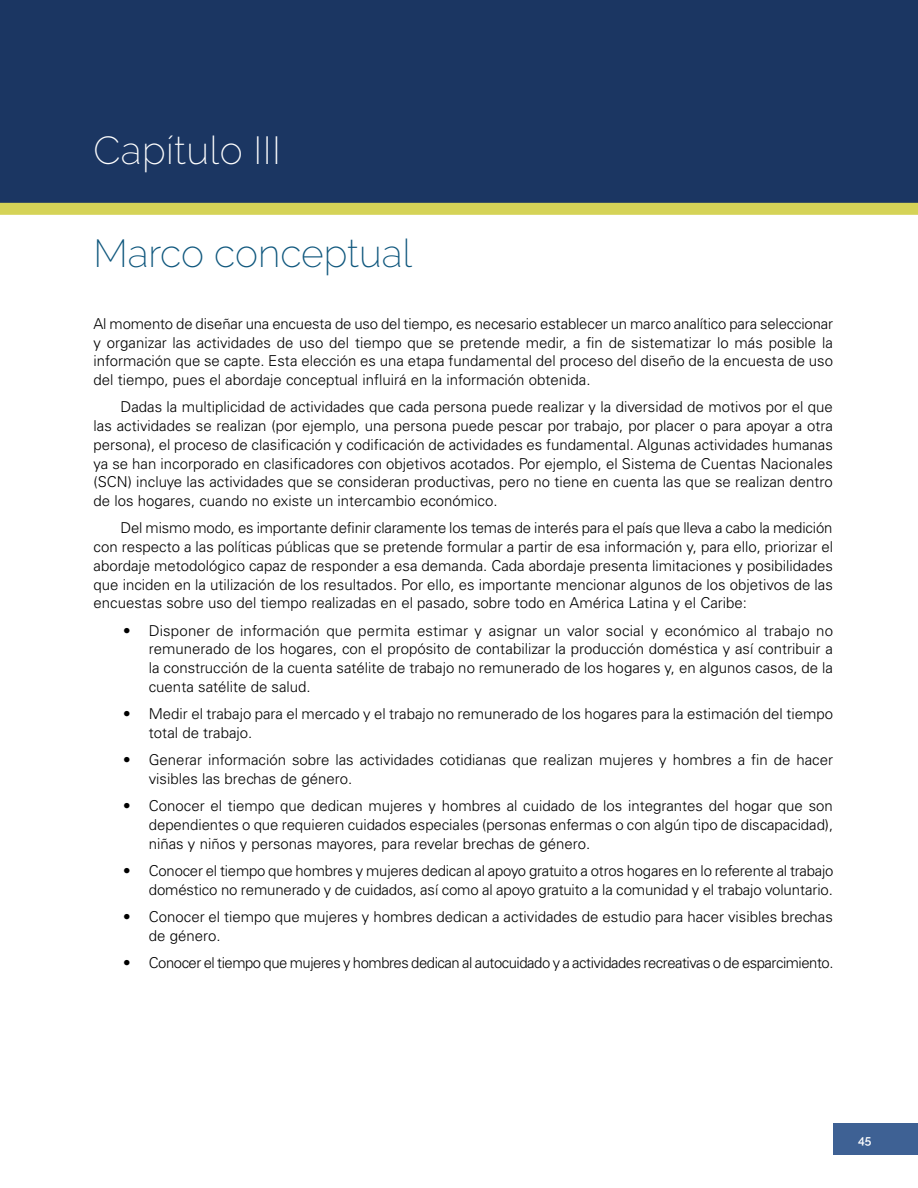
<style>
.page{position:relative;width:918px;height:1188px;background:#fff}
.page>*{position:absolute;margin:0;border:0;box-sizing:border-box;transform-origin:0 0}
.t1{font:200 39px "Raleway";color:#0f577d}
.t2{font:200 39px "Raleway";letter-spacing:.01em;color:#fff}
.t3{font:300 15px/18.8px "Univers LT Std";color:#000;text-align:justify}
.t4{font:300 15px "Univers LT Std";letter-spacing:-.03em;color:#000}
.t5{font:600 12px "Raleway";color:#fff}
</style>
<div class="page">
<div style="left:833px;top:1123px;width:85px;height:32px;background:#3e6194"></div>
<div style="left:0;top:0;width:918px;height:209px;background:#1b3662"></div>
<div style="left:0;top:203px;width:918px;height:12px;background:#d5d357"></div>
<h1 class="t2" style="left:94px;top:128px;width:189px">Capítulo III</h1>
<h1 class="t1" style="left:94px;top:231px;width:320px">Marco conceptual</h1>
<p class="t3" style="left:94px;top:314px;width:741px">Al momento de diseñar una encuesta de uso del tiempo, es necesario establecer un marco analítico para seleccionar y organizar las actividades de uso del tiempo que se pretende medir, a fin de sistematizar lo más posible la información que se capte. Esta elección es una etapa fundamental del proceso del diseño de la encuesta de uso del tiempo, pues el abordaje conceptual influirá en la información obtenida.</p>
<p class="t3" style="left:94px;top:398px;width:741px;text-indent:27px">Dadas la multiplicidad de actividades que cada persona puede realizar y la diversidad de motivos por el que las actividades se realizan (por ejemplo, una persona puede pescar por trabajo, por placer o para apoyar a otra persona), el proceso de clasificación y codificación de actividades es fundamental. Algunas actividades humanas ya se han incorporado en clasificadores con objetivos acotados. Por ejemplo, el Sistema de Cuentas Nacionales (SCN) incluye las actividades que se consideran productivas, pero no tiene en cuenta las que se realizan dentro de los hogares, cuando no existe un intercambio económico.</p>
<p class="t3" style="left:94px;top:519px;width:741px;text-indent:27px">Del mismo modo, es importante definir claramente los temas de interés para el país que lleva a cabo la medición con respecto a las políticas públicas que se pretende formular a partir de esa información y, para ello, priorizar el abordaje metodológico capaz de responder a esa demanda. Cada abordaje presenta limitaciones y posibilidades que inciden en la utilización de los resultados. Por ello, es importante mencionar algunos de los objetivos de las encuestas sobre uso del tiempo realizadas en el pasado, sobre todo en América Latina y el Caribe:</p>
<p class="t3" style="left:149px;top:621px;width:686px;text-indent:-26px">• Disponer de información que permita estimar y asignar un valor social y económico al trabajo no remunerado de los hogares, con el propósito de contabilizar la producción doméstica y así contribuir a la construcción de la cuenta satélite de trabajo no remunerado de los hogares y, en algunos casos, de la cuenta satélite de salud.</p>
<p class="t3" style="left:149px;top:704px;width:686px;text-indent:-26px">• Medir el trabajo para el mercado y el trabajo no remunerado de los hogares para la estimación del tiempo total de trabajo.</p>
<p class="t3" style="left:149px;top:750px;width:686px;text-indent:-26px">• Generar información sobre las actividades cotidianas que realizan mujeres y hombres a fin de hacer visibles las brechas de género.</p>
<p class="t3" style="left:149px;top:796px;width:686px;text-indent:-26px">• Conocer el tiempo que dedican mujeres y hombres al cuidado de los integrantes del hogar que son dependientes o que requieren cuidados especiales (personas enfermas o con algún tipo de discapacidad), niñas y niños y personas mayores, para revelar brechas de género.</p>
<p class="t3" style="left:123px;top:861px;width:712px;text-align:right">• Conocer el tiempo que hombres y mujeres dedican al apoyo gratuito a otros hogares en lo referente al trabajo doméstico no remunerado y de cuidados, así como al apoyo gratuito a la comunidad y el trabajo voluntario.</p>
<p class="t3" style="left:149px;top:907px;width:686px;text-indent:-26px">• Conocer el tiempo que mujeres y hombres dedican a actividades de estudio para hacer visibles brechas de género.</p>
<p class="t4" style="left:123px;top:953px;width:712px">• Conocer el tiempo que mujeres y hombres dedican al autocuidado y a actividades recreativas o de esparcimiento.</p>
<p class="t5" style="left:858px;top:1132px;width:15px">45</p>
</div>
